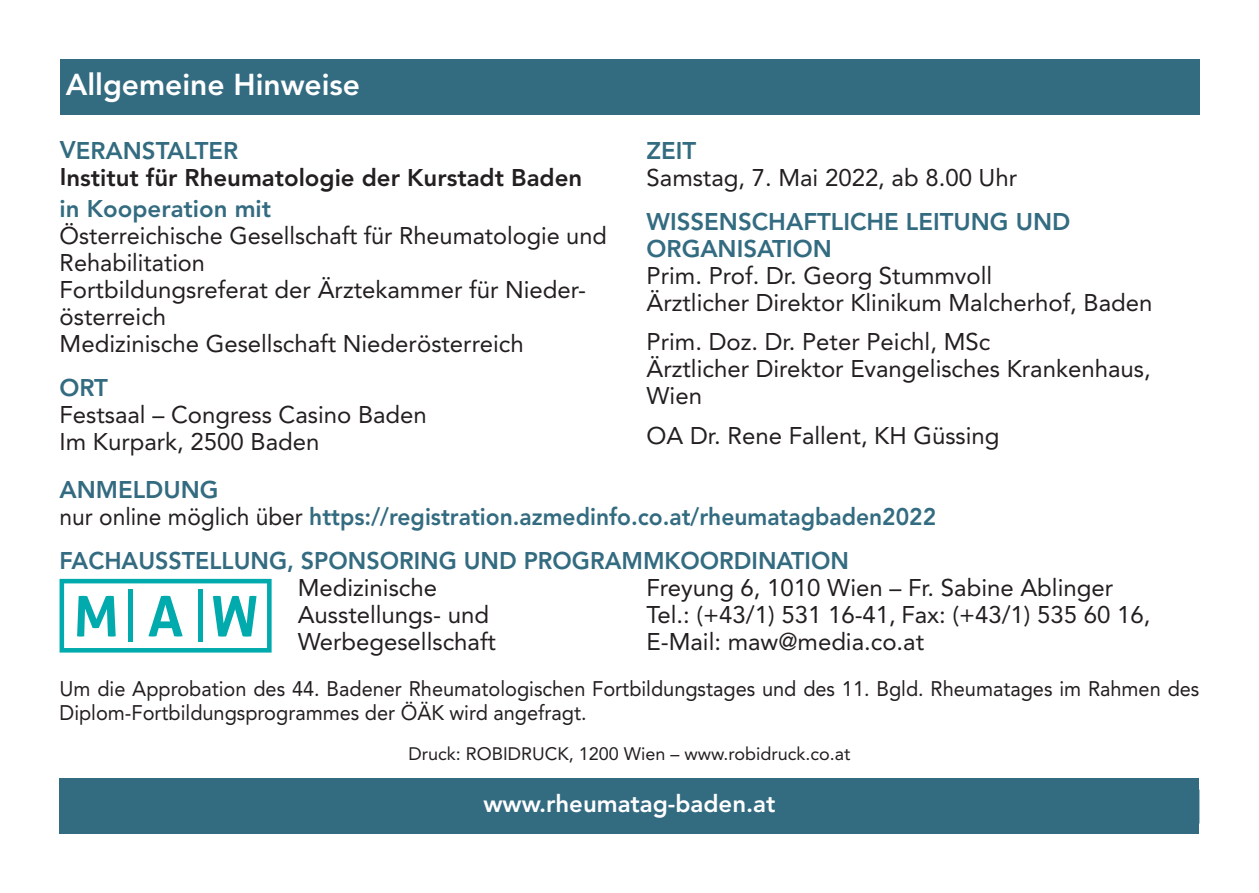
<style>
.page{position:relative;width:1259px;height:893px;background:#fff}
.page>*{position:absolute;margin:0;border:0;box-sizing:border-box;transform-origin:0 0}
.t1{font:800 30px "Avenir";color:#fff}
.t2{font:24px/27px "Avenir";color:#231f20}
.t3{font:800 24px/27px "Avenir";color:#336b81}
.t4{font:800 24px "Avenir";color:#231f20}
.t5{font:800 24px "Avenir";color:#fff}
.t6{font:21px/24px "Avenir";color:#231f20;scale:.95 1}
.t7{font:18px "Avenir";color:#231f20}
.s1{font-weight:400;color:#231f20}
</style>
<div class="page">
<div style="left:60px;top:60px;width:1139px;height:55px;background:#336b81"></div>
<div style="left:60px;top:778px;width:1139px;height:55px;background:#336b81"></div>
<svg style="left:60px;top:579px;width:212px;height:74px"></svg>
<hr style="left:129px;top:589px;width:4px;height:53px;background:#00aaad">
<hr style="left:198px;top:589px;width:4px;height:53px;background:#00aaad">
<p class="t1" style="left:66px;top:72px;width:296px">Allgemeine Hinweise</p>
<p class="t3" style="left:60px;top:139px;width:180px">VERANSTALTER</p>
<p class="t4" style="left:60px;top:167px;width:524px">Institut für Rheumatologie der Kurstadt Baden</p>
<p class="t3" style="left:60px;top:197px;width:213px">in Kooperation mit</p>
<p class="t2" style="left:60px;top:224px;width:548px">Österreichische Gesellschaft für Rheumatologie und Rehabili ta tion<br>Fortbildungsreferat der Ärztekammer für Nieder&shy;österreich<br>Medizinische Gesellschaft Niederösterreich</p>
<p class="t3" style="left:60px;top:376px;width:50px">ORT</p>
<p class="t2" style="left:60px;top:403px;width:369px">Festsaal – Congress Casino Baden<br>Im Kurpark, 2500 Baden</p>
<p class="t3" style="left:646px;top:139px;width:51px">ZEIT</p>
<p class="t2" style="left:646px;top:166px;width:372px">Samstag, 7. Mai 2022, ab 8.00 Uhr</p>
<p class="t3" style="left:646px;top:210px;width:425px">WISSENSCHAFTLICHE LEITUNG UND<br>ORGANISATION</p>
<p class="t2" style="left:646px;top:264px;width:507px">Prim. Prof. Dr. Georg Stummvoll<br>Ärztlicher Direktor Klinikum Malcherhof, Baden</p>
<p class="t2" style="left:646px;top:331px;width:506px">Prim. Doz. Dr. Peter Peichl, MSc<br>Ärztlicher Direktor Evangelisches Krankenhaus,<br>Wien</p>
<p class="t2" style="left:646px;top:424px;width:354px">OA Dr. Rene Fallent, KH Güssing</p>
<p class="t3" style="left:60px;top:478px;width:878px">ANMELDUNG<br><span class="s1">nur online möglich über</span> https://registration.azmedinfo.co.at/rheumatagbaden2022</p>
<p class="t3" style="left:60px;top:549px;width:791px">FACHAUSSTELLUNG, SPONSORING UND PROGRAMM KOORDINATION</p>
<p class="t2" style="left:298px;top:576px;width:141px">Medizinische</p>
<p class="t2" style="left:646px;top:576px;width:468px">Freyung 6, 1010 Wien – Fr. Sabine Ablinger</p>
<p class="t2" style="left:298px;top:603px;width:193px">Ausstellungs- und</p>
<p class="t2" style="left:646px;top:603px;width:505px">Tel.: (+43/1) 531 16-41, Fax: (+43/1) 535 60 16,</p>
<p class="t2" style="left:298px;top:630px;width:200px">Werbegesellschaft</p>
<p class="t2" style="left:646px;top:630px;width:279px">E-Mail: maw@media.co.at</p>
<p class="t6" style="left:60px;top:679px;width:1201px">Um die Approbation des 44. Badener Rheumatologischen Fort bildungstages und des 11. Bgld. Rheumatages im Rahmen des<br>Diplom-Fortbildungs programmes der ÖÄK wird angefragt.</p>
<p class="t7" style="left:409px;top:746px;width:443px">Druck: ROBIDRUCK, 1200 Wien – www.robidruck.co.at</p>
<p class="t5" style="left:483px;top:793px;width:293px">www.rheumatag-baden.at</p>
</div>
